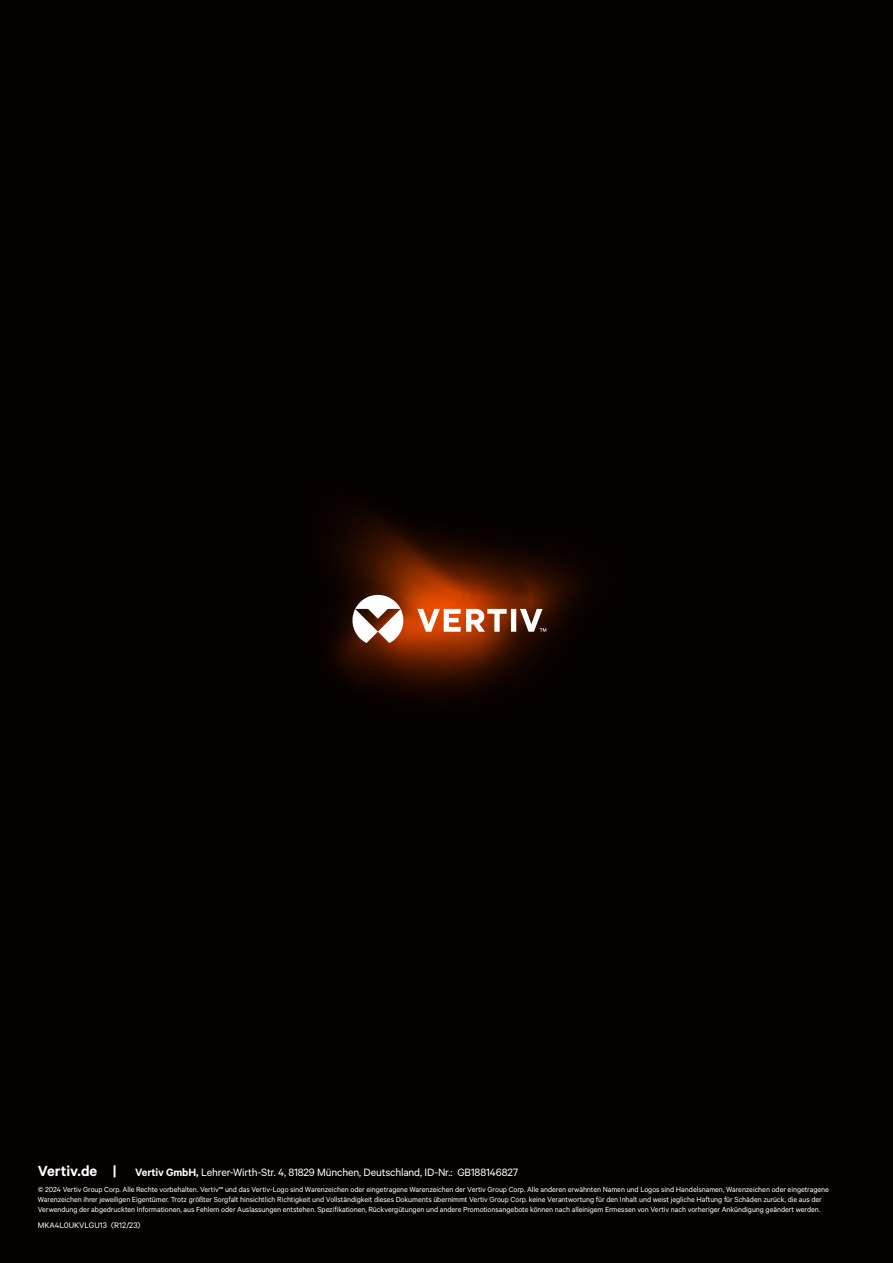
<style>
.page{position:relative;width:893px;height:1263px;background:#060101}
.page>*{position:absolute;margin:0;border:0;box-sizing:border-box;transform-origin:0 0}
.t1{font:12px "Calibre";letter-spacing:-.015em;color:#fff}
.t2{font:9px "Calibre";color:#fff}
.t3{font:8.25px/9.8px "Calibre";letter-spacing:-.005em;color:#fff}
.s1{font-weight:600;font-size:16.5px}
.s2{font-weight:600}
</style>
<div class="page">
<svg style="left:331px;top:510px;width:253px;height:157px"></svg>
<svg style="left:337px;top:554px;width:209px;height:143px"></svg>
<h1 class="t1" style="left:38px;top:1165px;width:482px"><span class="s1">Vertiv.de |</span> <span class="s2">Vertiv GmbH,</span> Lehrer-Wirth-Str. 4, 81829 München, Deutschland, ID-Nr.: GB188146827</h1>
<p class="t3" style="left:38px;top:1184px;width:793px">© 2024 Vertiv Group Corp. Alle Rechte vorbehalten. Vertiv™ und das Vertiv-Logo sind Warenzeichen oder eingetragene Warenzeichen der Vertiv Group Corp. Alle anderen erwähnten Namen und Logos sind Handelsnamen, Warenzeichen oder eingetragene<br>Warenzeichen ihrer jeweiligen Eigentümer. Trotz größter Sorgfalt hinsichtlich Richtigkeit und Vollständigkeit dieses Dokuments übernimmt Vertiv Group Corp. keine Verantwortung für den Inhalt und weist jegliche Haftung für Schäden zurück, die aus der<br>Verwendung der abgedruckten Informationen, aus Fehlern oder Auslassungen entstehen. Spezifikationen, Rückvergütungen und andere Promotionsangebote können nach alleinigem Ermessen von Vertiv nach vorheriger Ankündigung geändert werden.</p>
<p class="t2" style="left:38px;top:1220px;width:104px">MKA4L0UKVLGU13 (R12/23)</p>
</div>
